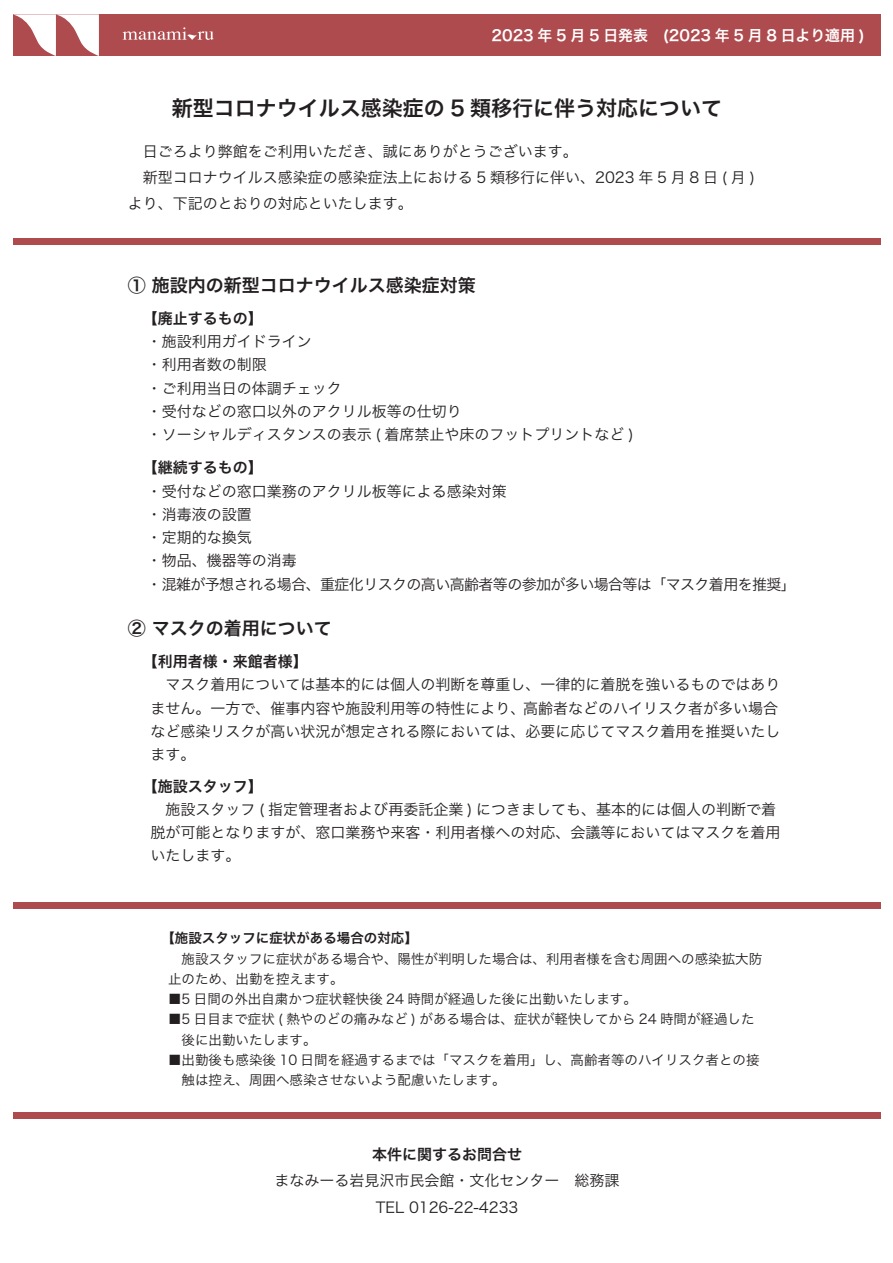
<style>
.page{position:relative;width:893px;height:1263px;background:#fff}
.page>*{position:absolute;margin:0;border:0;box-sizing:border-box;transform-origin:0 0}
.t1{font:21px "Hira Kaku Pro W6";color:#231f20}
.t2{font:18px "Hira Kaku Pro W6";color:#231f20}
.t3{font:15px/23.2px "Hira Kaku Pro W3";color:#231f20}
.t4{font:15px/23.2px "Hira Kaku Pro W3";letter-spacing:-.02em;color:#231f20}
.t5{font:15px "Hira Kaku Pro W6";color:#231f20}
.t6{font:15px "Hira Kaku Pro W6";color:#fff}
.t7{font:13.5px/20.2px "Hira Kaku Pro W3";color:#231f20}
.t8{font:13.5px "Hira Kaku Pro W6";color:#231f20}
</style>
<div class="page">
<div style="left:14px;top:14px;width:866px;height:41px;background:#ae4b4e"></div>
<div style="left:14px;top:238px;width:866px;height:6px;background:#ae4b4e"></div>
<div style="left:14px;top:902px;width:866px;height:7px;background:#ae4b4e"></div>
<div style="left:14px;top:1113px;width:866px;height:6px;background:#ae4b4e"></div>
<svg style="left:123px;top:27px;width:91px;height:13px"></svg>
<svg style="left:13px;top:14px;width:86px;height:42px"></svg>
<p class="t6" style="left:492px;top:22px;width:375px">2023 年 5 月 5 日発表　(2023 年 5 月 8 日より適用 )</p>
<h1 class="t1" style="left:172px;top:89px;width:552px">新型コロナウイルス感染症の 5 類移行に伴う対応について</h1>
<p class="t3" style="left:128px;top:137px;width:629px;line-height:26.2px">　日ごろより弊館をご利用いただき、誠にありがとうございます。<br>　新型コロナウイルス感染症の感染症法上における 5 類移行に伴い、2023 年 5 月 8 日 ( 月 )より、下記のとおりの対応といたします。</p>
<p class="t2" style="left:128px;top:269px;width:349px">① 施設内の新型コロナウイルス感染症対策</p>
<p class="t5" style="left:143px;top:305px;width:121px">【廃止するもの】</p>
<p class="t3" style="left:147px;top:329px;width:488px">・施設利用ガイドライン<br>・利用者数の制限<br>・ご利用当日の体調チェック<br>・受付などの窓口以外のアクリル板等の仕切り<br>・ソーシャルディスタンスの表示 ( 着席禁止や床のフットプリントなど )</p>
<p class="t5" style="left:143px;top:454px;width:121px">【継続するもの】</p>
<p class="t4" style="left:147px;top:478px;width:651px">・受付などの窓口業務のアクリル板等による感染対策<br>・消毒液の設置<br>・定期的な換気<br>・物品、機器等の消毒<br>・混雑が予想される場合、重症化リスクの高い高齢者等の参加が多い場合等は「マスク着用を推奨」</p>
<p class="t2" style="left:128px;top:612px;width:205px">② マスクの着用について</p>
<p class="t5" style="left:143px;top:648px;width:166px">【利用者様・来館者様】</p>
<p class="t3" style="left:150px;top:672px;width:631px">　マスク着用については基本的には個人の判断を尊重し、一律的に着脱を強いるものではありません。一方で、催事内容や施設利用等の特性により、高齢者などのハイリスク者が多い場合など感染リスクが高い状況が想定される際においては、必要に応じてマスク着用を推奨いたします。</p>
<p class="t5" style="left:143px;top:772px;width:121px">【施設スタッフ】</p>
<p class="t3" style="left:150px;top:797px;width:631px">　施設スタッフ ( 指定管理者および再委託企業 ) につきましても、基本的には個人の判断で着脱が可能となりますが、窓口業務や来客・利用者様への対応、会議等においてはマスクを着用いたします。</p>
<p class="t8" style="left:161px;top:926px;width:258px">【施設スタッフに症状がある場合の対応】</p>
<p class="t7" style="left:168px;top:947px;width:595px">　施設スタッフに症状がある場合や、陽性が判明した場合は、利用者様を含む周囲への感染拡大防止のため、出勤を控えます。</p>
<p class="t7" style="left:168px;top:988px;width:470px">■5 日間の外出自粛かつ症状軽快後 24 時間が経過した後に出勤いたします。</p>
<p class="t7" style="left:168px;top:1008px;width:588px">■5 日目まで症状 ( 熱やのどの痛みなど ) がある場合は、症状が軽快してから 24 時間が経過した　後に出勤いたします。</p>
<p class="t7" style="left:168px;top:1049px;width:593px">■出勤後も感染後 10 日間を経過するまでは「マスクを着用」し、高齢者等のハイリスク者との接　触は控え、周囲へ感染させないよう配慮いたします。</p>
<p class="t5" style="left:372px;top:1141px;width:151px">本件に関するお問合せ</p>
<p class="t3" style="left:275px;top:1166px;width:346px;line-height:26.2px;text-align:center">まなみーる岩見沢市民会館・文化センター　総務課<br>TEL 0126-22-4233</p>
</div>
